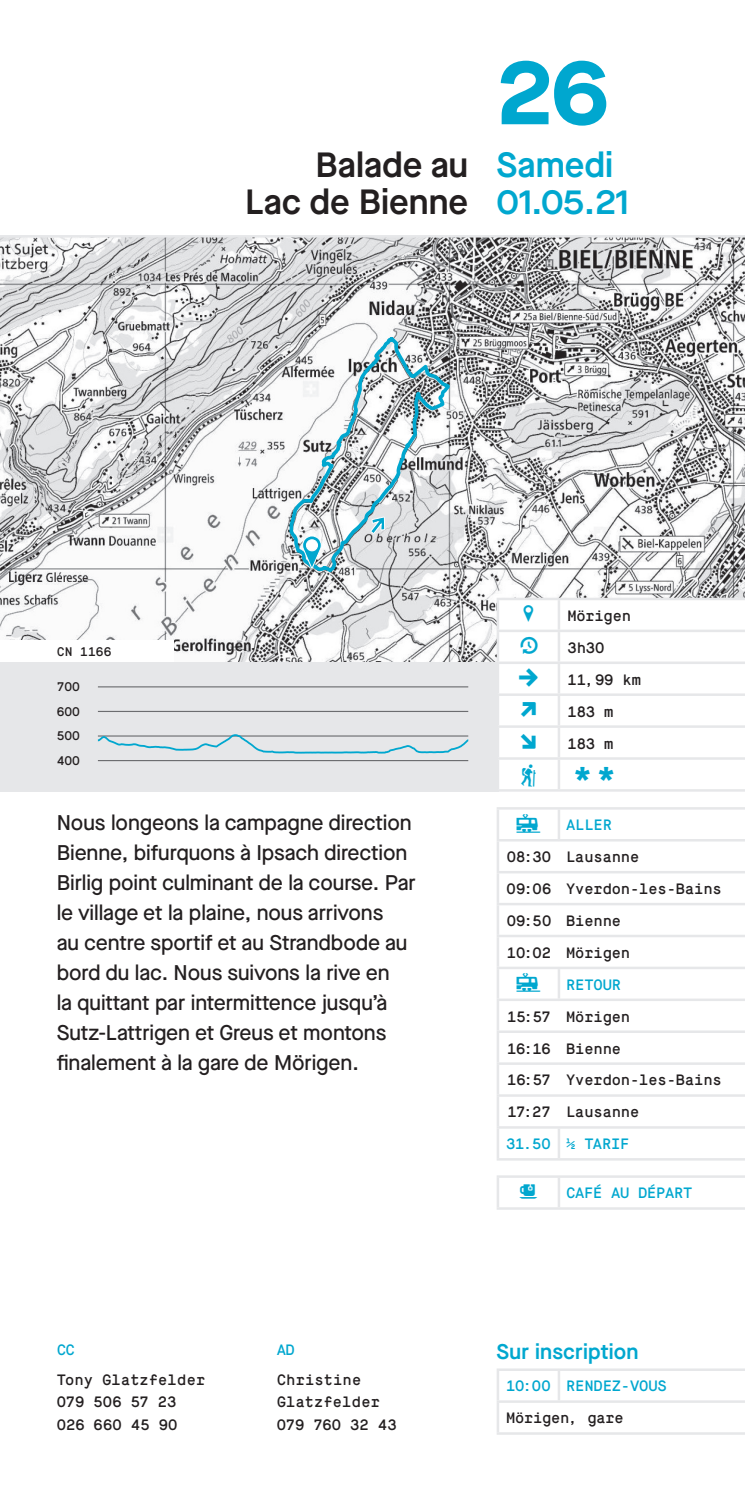
<style>
.page{position:relative;width:745px;height:1489px;background:#fff}
.page>*{position:absolute;margin:0;border:0;box-sizing:border-box;transform-origin:0 0}
.t1{font:700 92.5px "Maison Neue";color:#00a7cf}
.Titre_rando{font:600 35px/37.5px "Maison Neue";color:#231f20;text-align:right}
.Dates{font:600 35px/37.5px "Maison Neue";color:#00a7cf}
.Niveaux{font:30px "Tepu";color:#00a7cf}
.t2{font:500 21.25px/30px "Maison Neue";letter-spacing:-.005em;color:#231f20}
.t3{font:600 21.25px "Maison Neue";letter-spacing:.01em;color:#00a7cf}
.t4{font:15px "Maison Mono";letter-spacing:-.01em;color:#231f20}
.t5{font:15px "Maison Mono";letter-spacing:-.01em;color:#00a7cf}
.t6{font:15px "Maison Mono";letter-spacing:.01em;color:#231f20}
.t7{font:12.5px "Maison Mono";color:#231f20}
</style>
<div class="page">
<img style="left:0;top:237px;width:744px;height:424px">
<div style="left:0;top:661px;width:497px;height:130px;background:#e6e7e9"></div>
<hr style="left:98px;top:760px;width:370px;height:1px;background:#6c6d70">
<hr style="left:98px;top:711px;width:370px;height:1px;background:#6c6d70">
<hr style="left:98px;top:686px;width:370px;height:1px;background:#6c6d70">
<svg style="left:98px;top:734px;width:370px;height:20px"></svg>
<svg style="left:287px;top:334px;width:165px;height:257px"></svg>
<svg style="left:499px;top:600px;width:245px;height:160px"></svg>
<hr style="left:496px;top:600px;width:3px;height:29px;background:#e6e7e9">
<hr style="left:496px;top:632px;width:3px;height:29px;background:#e6e7e9">
<hr style="left:496px;top:664px;width:3px;height:29px;background:#e6e7e9">
<hr style="left:496px;top:696px;width:3px;height:29px;background:#e6e7e9">
<hr style="left:496px;top:727px;width:3px;height:30px;background:#e6e7e9">
<hr style="left:496px;top:597px;width:62px;height:3px;background:#e6e7e9">
<hr style="left:496px;top:629px;width:62px;height:3px;background:#e6e7e9">
<hr style="left:496px;top:661px;width:62px;height:3px;background:#e6e7e9">
<hr style="left:496px;top:693px;width:62px;height:3px;background:#e6e7e9">
<hr style="left:496px;top:725px;width:62px;height:2px;background:#e6e7e9">
<hr style="left:557px;top:600px;width:3px;height:29px;background:#e6e7e9">
<hr style="left:557px;top:632px;width:3px;height:29px;background:#e6e7e9">
<hr style="left:557px;top:664px;width:3px;height:29px;background:#e6e7e9">
<hr style="left:557px;top:696px;width:3px;height:29px;background:#e6e7e9">
<hr style="left:557px;top:727px;width:3px;height:30px;background:#e6e7e9">
<hr style="left:558px;top:597px;width:186px;height:3px;background:#e6e7e9">
<hr style="left:558px;top:629px;width:186px;height:3px;background:#e6e7e9">
<hr style="left:558px;top:661px;width:186px;height:3px;background:#e6e7e9">
<hr style="left:558px;top:693px;width:186px;height:3px;background:#e6e7e9">
<hr style="left:558px;top:725px;width:186px;height:2px;background:#e6e7e9">
<hr style="left:496px;top:759px;width:3px;height:30px;background:#e6e7e9">
<hr style="left:496px;top:757px;width:62px;height:2px;background:#e6e7e9">
<hr style="left:496px;top:789px;width:62px;height:2px;background:#e6e7e9">
<hr style="left:557px;top:759px;width:3px;height:30px;background:#e6e7e9">
<hr style="left:558px;top:757px;width:186px;height:2px;background:#e6e7e9">
<hr style="left:558px;top:789px;width:186px;height:2px;background:#e6e7e9">
<hr style="left:496px;top:809px;width:3px;height:30px;background:#e6e7e9">
<hr style="left:496px;top:807px;width:62px;height:2px;background:#e6e7e9">
<hr style="left:557px;top:809px;width:3px;height:30px;background:#e6e7e9">
<hr style="left:558px;top:807px;width:186px;height:2px;background:#e6e7e9">
<hr style="left:496px;top:841px;width:3px;height:29px;background:#e6e7e9">
<hr style="left:496px;top:937px;width:3px;height:29px;background:#e6e7e9">
<hr style="left:496px;top:839px;width:62px;height:2px;background:#e6e7e9">
<hr style="left:558px;top:839px;width:186px;height:2px;background:#e6e7e9">
<hr style="left:496px;top:966px;width:62px;height:3px;background:#e6e7e9">
<hr style="left:558px;top:966px;width:186px;height:3px;background:#e6e7e9">
<hr style="left:496px;top:969px;width:3px;height:29px;background:#e6e7e9">
<hr style="left:557px;top:969px;width:3px;height:29px;background:#e6e7e9">
<hr style="left:496px;top:873px;width:3px;height:29px;background:#e6e7e9">
<hr style="left:496px;top:905px;width:3px;height:29px;background:#e6e7e9">
<hr style="left:496px;top:1001px;width:3px;height:29px;background:#e6e7e9">
<hr style="left:496px;top:1032px;width:3px;height:30px;background:#e6e7e9">
<hr style="left:496px;top:1064px;width:3px;height:30px;background:#e6e7e9">
<hr style="left:496px;top:870px;width:62px;height:3px;background:#e6e7e9">
<hr style="left:496px;top:998px;width:62px;height:3px;background:#e6e7e9">
<hr style="left:496px;top:902px;width:62px;height:3px;background:#e6e7e9">
<hr style="left:496px;top:934px;width:62px;height:3px;background:#e6e7e9">
<hr style="left:558px;top:870px;width:186px;height:3px;background:#e6e7e9">
<hr style="left:558px;top:998px;width:186px;height:3px;background:#e6e7e9">
<hr style="left:558px;top:902px;width:186px;height:3px;background:#e6e7e9">
<hr style="left:558px;top:934px;width:186px;height:3px;background:#e6e7e9">
<hr style="left:496px;top:1096px;width:3px;height:30px;background:#e6e7e9">
<hr style="left:496px;top:1030px;width:62px;height:2px;background:#e6e7e9">
<hr style="left:496px;top:1062px;width:62px;height:2px;background:#e6e7e9">
<hr style="left:496px;top:1094px;width:62px;height:2px;background:#e6e7e9">
<hr style="left:558px;top:1030px;width:186px;height:2px;background:#e6e7e9">
<hr style="left:558px;top:1062px;width:186px;height:2px;background:#e6e7e9">
<hr style="left:558px;top:1094px;width:186px;height:2px;background:#e6e7e9">
<hr style="left:496px;top:1128px;width:3px;height:29px;background:#e6e7e9">
<hr style="left:496px;top:1126px;width:62px;height:2px;background:#e6e7e9">
<hr style="left:496px;top:1157px;width:62px;height:3px;background:#e6e7e9">
<hr style="left:557px;top:1128px;width:3px;height:29px;background:#e6e7e9">
<hr style="left:558px;top:1126px;width:186px;height:2px;background:#e6e7e9">
<hr style="left:558px;top:1157px;width:186px;height:3px;background:#e6e7e9">
<hr style="left:496px;top:1370px;width:3px;height:30px;background:#e6e7e9">
<hr style="left:496px;top:1368px;width:62px;height:2px;background:#e6e7e9">
<hr style="left:557px;top:1370px;width:3px;height:30px;background:#e6e7e9">
<hr style="left:558px;top:1368px;width:186px;height:2px;background:#e6e7e9">
<hr style="left:496px;top:1402px;width:3px;height:29px;background:#e6e7e9">
<hr style="left:496px;top:1400px;width:62px;height:2px;background:#e6e7e9">
<hr style="left:496px;top:1431px;width:62px;height:3px;background:#e6e7e9">
<hr style="left:558px;top:1431px;width:186px;height:3px;background:#e6e7e9">
<hr style="left:558px;top:1400px;width:186px;height:2px;background:#e6e7e9">
<hr style="left:496px;top:1207px;width:62px;height:2px;background:#e6e7e9">
<hr style="left:558px;top:1207px;width:186px;height:2px;background:#e6e7e9">
<hr style="left:496px;top:1177px;width:3px;height:30px;background:#e6e7e9">
<hr style="left:496px;top:1175px;width:62px;height:2px;background:#e6e7e9">
<hr style="left:557px;top:1177px;width:3px;height:30px;background:#e6e7e9">
<hr style="left:558px;top:1175px;width:186px;height:2px;background:#e6e7e9">
<hr style="left:0;top:235px;width:744px;height:2px;background:#e6e7e9">
<div style="left:0;top:640px;width:174px;height:21px;background:#fff"></div>
<svg style="left:520px;top:702px;width:15px;height:15px"></svg>
<svg style="left:520px;top:734px;width:15px;height:14px"></svg>
<h1 class="t1" style="left:496px;top:26px;width:113px">26</h1>
<p class="Titre_rando" style="left:245px;top:145px;width:224px">Balade au<br>Lac de Bienne</p>
<p class="Dates" style="left:496px;top:145px;width:134px">Samedi<br>01.05.21</p>
<p class="t7" style="left:57px;top:644px;width:56px">CN 1166</p>
<p class="t7" style="left:57px;top:679px;width:25px">7OO</p>
<p class="t7" style="left:57px;top:704px;width:25px">6OO</p>
<p class="t7" style="left:57px;top:728px;width:25px">5OO</p>
<p class="t7" style="left:57px;top:753px;width:25px">4OO</p>
<p class="t2" style="left:57px;top:806px;width:360px">Nous longeons la campagne direction Bienne, bifurquons à Ipsach direction Birlig point culminant de la course. Par le village et la plaine, nous arrivons<br>au centre sportif et au Strandbode au bord du lac. Nous suivons la rive en<br>la quittant par intermittence jusqu’à Sutz-Lattrigen et Greus et montons finalement à la gare de Mörigen.</p>
<p class="Niveaux" style="left:513px;top:599px;width:31px">Y</p>
<p class="Niveaux" style="left:513px;top:630px;width:31px">Ц</p>
<p class="Niveaux" style="left:513px;top:662px;width:31px">→</p>
<p class="t4" style="left:567px;top:607px;width:65px">Mörigen</p>
<p class="t4" style="left:567px;top:638px;width:38px">3h3O</p>
<p class="t4" style="left:567px;top:670px;width:75px">11,99 km</p>
<p class="t4" style="left:567px;top:702px;width:47px">183 m</p>
<p class="t4" style="left:567px;top:734px;width:47px">183 m</p>
<p class="Niveaux" style="left:567px;top:758px;width:55px">**</p>
<p class="Niveaux" style="left:513px;top:760px;width:31px">Ă</p>
<p class="Niveaux" style="left:513px;top:808px;width:31px">ě</p>
<p class="t5" style="left:565px;top:816px;width:47px">ALLER</p>
<p class="t4" style="left:506px;top:848px;width:46px">O8:3O</p>
<p class="t4" style="left:565px;top:848px;width:75px">Lausanne</p>
<p class="t4" style="left:506px;top:879px;width:46px">O9:O6</p>
<p class="t4" style="left:565px;top:879px;width:157px">Yverdon-les-Bains</p>
<p class="t4" style="left:506px;top:911px;width:46px">O9:5O</p>
<p class="t4" style="left:565px;top:911px;width:57px">Bienne</p>
<p class="t4" style="left:506px;top:943px;width:46px">1O:O2</p>
<p class="t4" style="left:565px;top:943px;width:66px">Mörigen</p>
<p class="Niveaux" style="left:513px;top:967px;width:31px">ě</p>
<p class="t5" style="left:565px;top:975px;width:57px">RETOUR</p>
<p class="t4" style="left:507px;top:1007px;width:45px">15:57</p>
<p class="t4" style="left:565px;top:1007px;width:66px">Mörigen</p>
<p class="t4" style="left:507px;top:1039px;width:45px">16:16</p>
<p class="t4" style="left:565px;top:1039px;width:57px">Bienne</p>
<p class="t4" style="left:507px;top:1071px;width:45px">16:57</p>
<p class="t4" style="left:565px;top:1071px;width:157px">Yverdon-les-Bains</p>
<p class="t4" style="left:507px;top:1103px;width:45px">17:27</p>
<p class="t4" style="left:565px;top:1103px;width:75px">Lausanne</p>
<p class="t5" style="left:506px;top:1135px;width:46px">31.5O</p>
<p class="t5" style="left:565px;top:1135px;width:65px">½ TARIF</p>
<p class="Niveaux" style="left:513px;top:1176px;width:31px">Ţ</p>
<p class="t5" style="left:565px;top:1184px;width:128px">CAFÉ AU DÉPART</p>
<p class="t5" style="left:57px;top:1340px;width:20px">CC</p>
<p class="t5" style="left:276px;top:1340px;width:20px">AD</p>
<p class="t3" style="left:496px;top:1337px;width:143px">Sur inscription</p>
<p class="t4" style="left:57px;top:1370px;width:150px">Tony Glatzfelder</p>
<p class="t4" style="left:57px;top:1393px;width:121px">O79 5O6 57 23</p>
<p class="t6" style="left:57px;top:1415px;width:122px">O26 66O 45 9O</p>
<p class="t4" style="left:276px;top:1370px;width:86px">Christine</p>
<p class="t4" style="left:276px;top:1393px;width:105px">Glatzfelder</p>
<p class="t4" style="left:276px;top:1415px;width:121px">O79 76O 32 43</p>
<p class="t5" style="left:505px;top:1377px;width:46px">1O:OO</p>
<p class="t5" style="left:565px;top:1377px;width:102px">RENDEZ-VOUS</p>
<p class="t4" style="left:506px;top:1409px;width:119px">Mörigen, gare</p>
</div>
